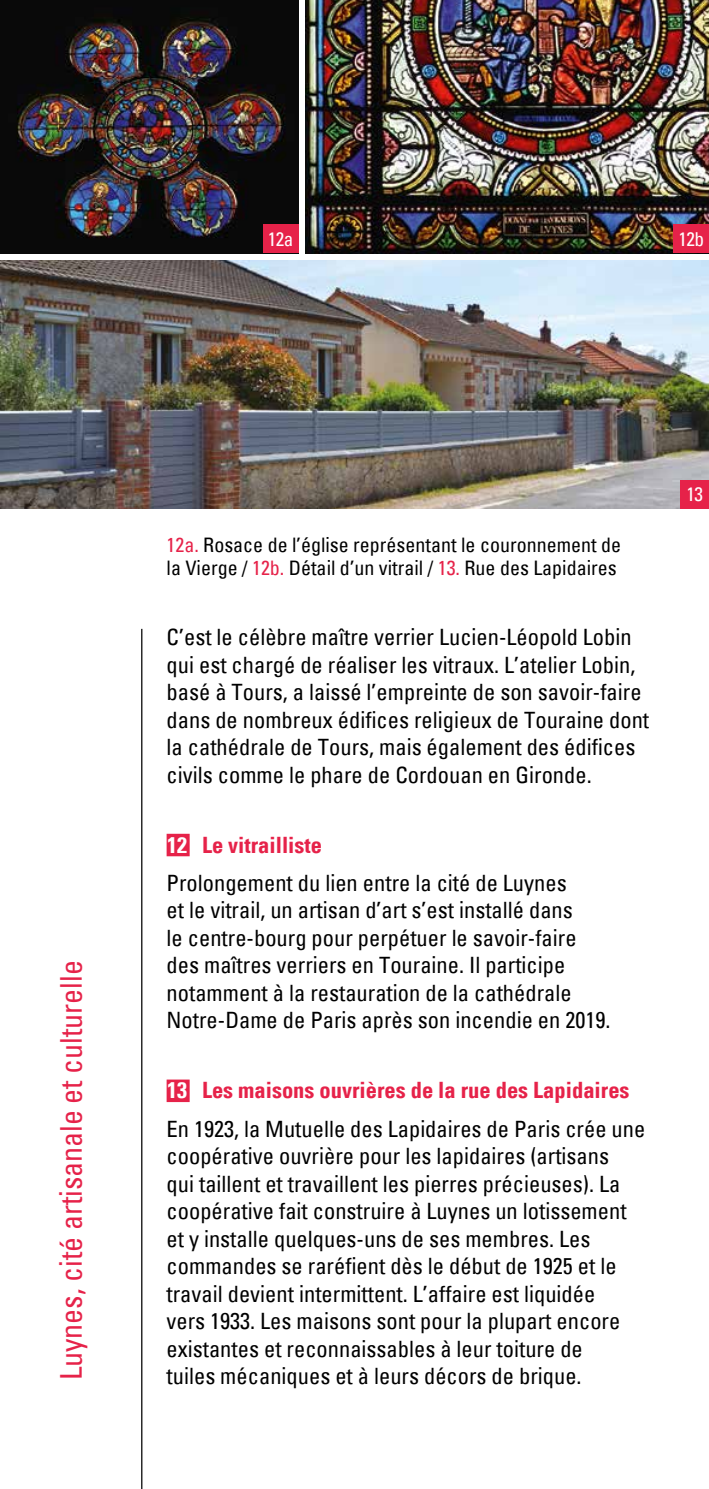
<style>
.page{position:relative;width:709px;height:1489px;background:#fff}
.page>*{position:absolute;margin:0;border:0;box-sizing:border-box;transform-origin:0 0}
.t1{font:condensed 30px "Univers";color:#e62249}
.t2{font:condensed 22.5px/27.5px "Univers";color:#000}
.t3{font:700 condensed 22.5px "Univers LT";color:#e62249}
.t4{font:condensed 20px/22.5px "Univers";color:#000}
.t5{font:condensed 19.25px "Univers";letter-spacing:-.03em;color:#fff}
.s1{color:#e62249}
.s2{color:#fff}
</style>
<div class="page">
<hr style="left:141px;top:629px;width:1px;height:859px;background:#000">
<img style="left:0;top:260px;width:709px;height:248px">
<img style="left:1px;top:0;width:297px;height:253px">
<div style="left:680px;top:480px;width:29px;height:28px;background:#e62249"></div>
<div style="left:263px;top:225px;width:35px;height:28px;background:#e62249"></div>
<div style="left:167px;top:833px;width:23px;height:23px;background:#e62249"></div>
<div style="left:167px;top:1079px;width:23px;height:22px;background:#e62249"></div>
<img style="left:305px;top:0;width:404px;height:253px">
<div style="left:673px;top:225px;width:36px;height:28px;background:#e62249"></div>
<svg style="left:0;top:0;width:2px;height:6px"></svg>
<svg style="left:707px;top:0;width:2px;height:6px"></svg>
<p class="t5" style="left:268px;top:226px;width:27px">12a</p>
<p class="t5" style="left:678px;top:226px;width:27px">12b</p>
<h1 class="t1" style="left:51px;top:1380px;width:421px;rotate:-90deg">Luynes, cité artisanale et culturelle</h1>
<p class="t4" style="left:167px;top:533px;width:456px"><span class="s1">12a.</span> Rosace de l’église représentant le couronnement de la Vierge / <span class="s1">12b.</span> Détail d’un vitrail / <span class="s1">13.</span> Rue des Lapidaires</p>
<p class="t2" style="left:167px;top:623px;width:484px">C’est le célèbre maître verrier Lucien-Léopold Lobin qui est chargé de réaliser les vitraux. L’atelier Lobin, basé à Tours, a laissé l’empreinte de son savoir-faire dans de nombreux édifices religieux de Touraine dont la cathédrale de Tours, mais également des édifices civils comme le phare de Cordouan en Gironde.</p>
<p class="t3" style="left:167px;top:830px;width:156px"><span class="s2">12</span> Le vitrailliste</p>
<p class="t2" style="left:167px;top:868px;width:445px">Prolongement du lien entre la cité de Luynes<br>et le vitrail, un artisan d’art s’est installé dans<br>le centre-bourg pour perpétuer le savoir-faire des maîtres verriers en Touraine. Il participe notamment à la restauration de la cathédrale Notre-Dame de Paris après son incendie en 2019.</p>
<p class="t3" style="left:167px;top:1076px;width:464px"><span class="s2">13</span> Les maisons ouvrières de la rue des Lapidaires</p>
<p class="t2" style="left:166px;top:1114px;width:480px">En 1923, la Mutuelle des Lapidaires de Paris crée une coopérative ouvrière pour les lapidaires (artisans<br>qui taillent et travaillent les pierres précieuses). La coopérative fait construire à Luynes un lotissement et y installe quelques-uns de ses membres. Les commandes se raréfient dès le début de 1925 et le travail devient intermittent. L’affaire est liquidée<br>vers 1933. Les maisons sont pour la plupart encore existantes et reconnaissables à leur toiture de<br>tuiles mécaniques et à leurs décors de brique.</p>
<p class="t5" style="left:686px;top:481px;width:18px">13</p>
</div>
